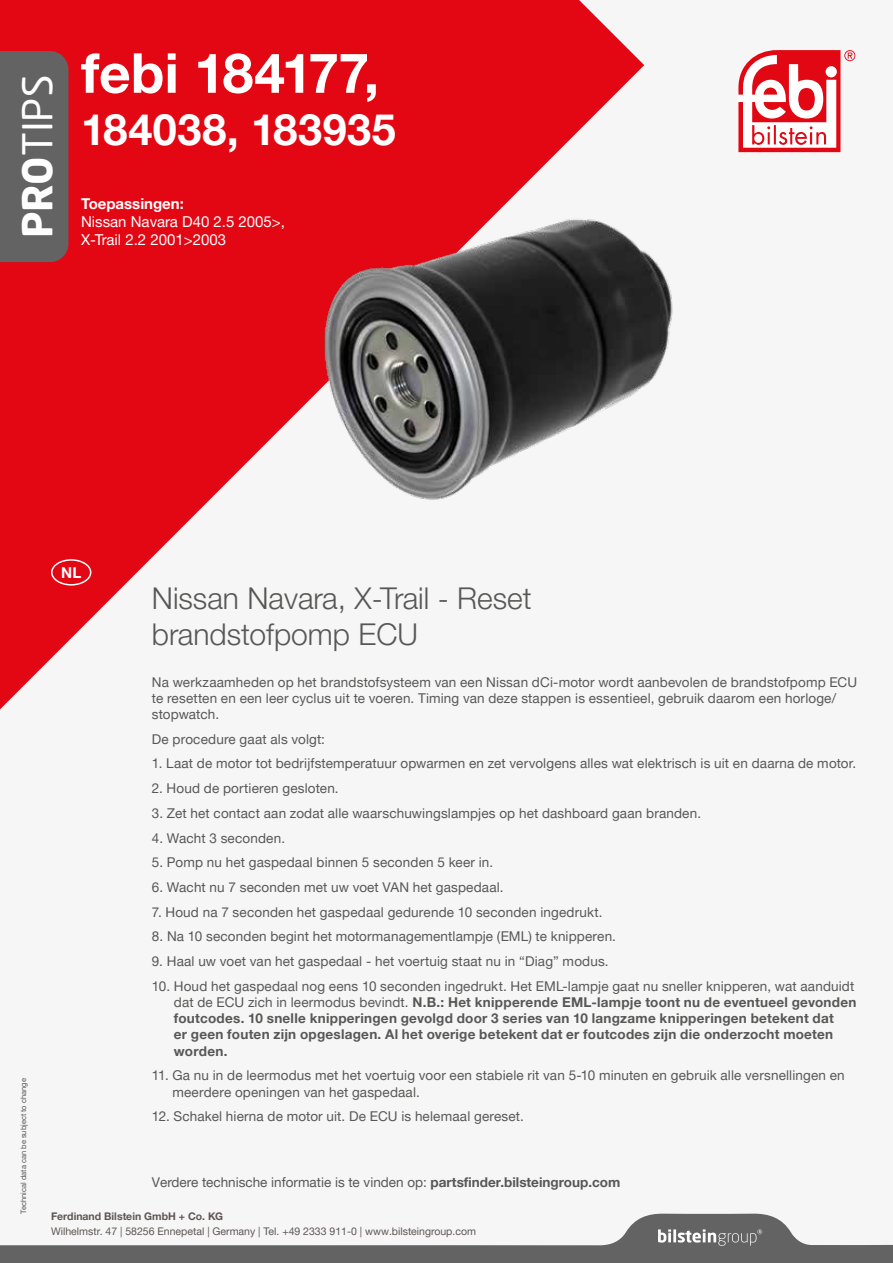
<style>
.page{position:relative;width:893px;height:1263px;background:#f6f6f6}
.page>*{position:absolute;margin:0;border:0;box-sizing:border-box;transform-origin:0 0}
.t1{font:700 55.2px "Helvetica Neue World 75";letter-spacing:-.01em;color:#fff}
.t2{font:700 43.2px "Helvetica Neue World 75";letter-spacing:.015em;color:#fff}
.t3{font:40.65px "Neo Sans Pro";color:#fff}
.t4{font:30px/36px "Helvetica Neue World 45 Lt";color:#575756}
.t5{font:15px/18px "Helvetica Neue World 55 Roman";color:#fff}
.t6{font:700 15px "Helvetica Neue World 75";color:#fff}
.t7{font:13.5px/16.2px "Helvetica Neue World 55 Roman";letter-spacing:.01em;color:#575756}
.t8{font:700 13.5px/16.2px "Helvetica Neue World 75";letter-spacing:.02em;color:#575756}
.t9{font:10.5px "Helvetica Neue World 55 Roman";color:#5d5654}
.t10{font:700 10.5px "Helvetica Neue World 75";color:#5d5654}
.t11{font:7.5px "Helvetica Neue World 55 Roman";color:#575756}
.s1{font-weight:700}
.s2{font-family:"Helvetica Neue World 55 Roman";font-weight:400}
.s3{font-family:"Helvetica Neue World 75";font-weight:700}
</style>
<div class="page">
<svg style="left:0;top:0;width:644px;height:710px;fill:#e30613"></svg>
<div style="left:0;top:51px;width:69px;height:211px;background:#646363"></div>
<svg style="left:738px;top:50px;width:117px;height:102px"></svg>
<svg style="left:0;top:1213px;width:893px;height:50px"></svg>
<div style="left:51px;top:559px;width:40px;height:26px;border:2px solid #fff;border-radius:50%"></div>
<img style="left:253px;top:159px;width:420px;height:383px">
<h3 class="t3" style="left:13px;top:238px;width:165px;rotate:-90deg"><span class="s1">PRO</span>TIPS</h3>
<h1 class="t1" style="left:81px;top:41px;width:300px">febi 184177,</h1>
<h2 class="t2" style="left:81px;top:104px;width:316px">184038, 183935</h2>
<p class="t6" style="left:81px;top:195px;width:104px">Toepassingen:</p>
<p class="t5" style="left:81px;top:213px;width:205px">Nissan Navara D40 2.5 2005&gt;,<br>X-Trail 2.2 2001&gt;2003</p>
<p class="t6" style="left:61px;top:564px;width:22px">NL</p>
<h3 class="t4" style="left:152px;top:580px;width:381px">Nissan Navara, X-Trail - Reset brandstofpomp ECU</h3>
<p class="t11" style="left:19px;top:1213px;width:137px;rotate:-90deg">Technical data can be subject to change</p>
<p class="t7" style="left:152px;top:674px;width:707px">Na werkzaamheden op het brandstofsysteem van een Nissan dCi-motor wordt aanbevolen de brandstofpomp ECU te resetten en een leer cyclus uit te voeren. Timing van deze stappen is essentieel, gebruik daarom een horloge/ stopwatch.</p>
<p class="t7" style="left:152px;top:731px;width:175px">De procedure gaat als volgt:</p>
<p class="t7" style="left:152px;top:756px;width:706px">1. Laat de motor tot bedrijfstemperatuur opwarmen en zet vervolgens alles wat elektrisch is uit en daarna de motor.</p>
<p class="t7" style="left:152px;top:780px;width:188px">2. Houd de portieren gesloten.</p>
<p class="t7" style="left:152px;top:805px;width:551px">3. Zet het contact aan zodat alle waarschuwingslampjes op het dashboard gaan branden.</p>
<p class="t7" style="left:152px;top:830px;width:135px">4. Wacht 3 seconden.</p>
<p class="t7" style="left:152px;top:854px;width:343px">5. Pomp nu het gaspedaal binnen 5 seconden 5 keer in.</p>
<p class="t7" style="left:152px;top:879px;width:353px">6. Wacht nu 7 seconden met uw voet VAN het gaspedaal.</p>
<p class="t7" style="left:152px;top:904px;width:452px">7. Houd na 7 seconden het gaspedaal gedurende 10 seconden ingedrukt.</p>
<p class="t7" style="left:152px;top:929px;width:466px">8. Na 10 seconden begint het motormanagementlampje (EML) te knipperen.</p>
<p class="t7" style="left:152px;top:953px;width:458px">9. Haal uw voet van het gaspedaal - het voertuig staat nu in “Diag” modus.</p>
<p class="t7" style="left:152px;top:978px;width:704px">10. Houd het gaspedaal nog eens 10 seconden ingedrukt. Het EML-lampje gaat nu sneller knipperen, wat aanduidt</p>
<p class="t8" style="left:174px;top:994px;width:684px"><span class="s2">dat de ECU zich in leermodus bevindt.</span> N.B.: Het knipperende EML-lampje toont nu de eventueel gevonden foutcodes. 10 snelle knipperingen gevolgd door 3 series van 10 langzame knipperingen betekent dat<br>er geen fouten zijn opgeslagen. Al het overige betekent dat er foutcodes zijn die onderzocht moeten worden.</p>
<p class="t7" style="left:173px;top:1067px;width:674px;text-indent:-21px">11. Ga nu in de leermodus met het voertuig voor een stabiele rit van 5-10 minuten en gebruik alle versnellingen en meerdere openingen van het gaspedaal.</p>
<p class="t7" style="left:152px;top:1108px;width:374px">12. Schakel hierna de motor uit. De ECU is helemaal gereset.</p>
<p class="t7" style="left:152px;top:1174px;width:470px">Verdere technische informatie is te vinden op: <span class="s3">partsfinder.bilsteingroup.com</span></p>
<p class="t10" style="left:51px;top:1210px;width:174px">Ferdinand Bilstein GmbH + Co. KG</p>
<p class="t9" style="left:51px;top:1225px;width:426px">Wilhelmstr. 47 | 58256 Ennepetal | Germany | Tel. +49 2333 911-0 | www.bilsteingroup.com</p>
</div>
